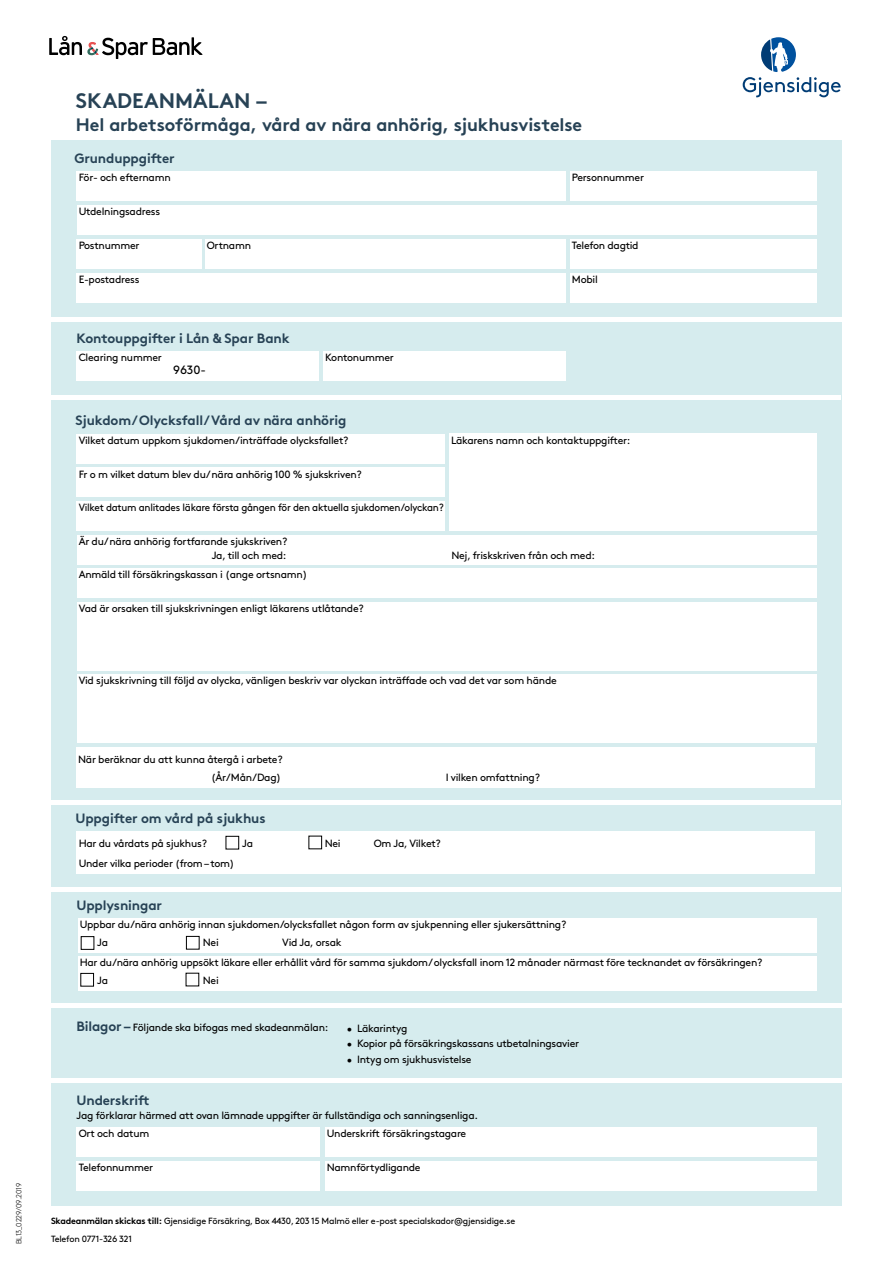
<style>
.page{position:relative;width:893px;height:1263px;background:#fff}
.page>*{position:absolute;margin:0;border:0;box-sizing:border-box;transform-origin:0 0}
.t1{font:21px "Gjen Brown OT Bold Alt";color:#274255}
.t2{font:700 18px "Gjen Brown OT";letter-spacing:-.01em;color:#274255}
.t3{font:13.5px "Gjen Brown OT Bold Alt";letter-spacing:-.01em;color:#274255}
.t4{font:12px "Gjen Brown OT";color:#000}
.t5{font:10.5px/18px "Gjen Brown OT";letter-spacing:-.025em;color:#000;text-align:right}
.t6{font:10.5px "Gjen Brown OT";letter-spacing:-.025em;color:#000;scale:.95 1}
.t7{font:9px/18px "Gjen Brown OT Regular Alt";letter-spacing:-.025em;color:#000}
.t8{font:300 7.5px "Gjen Brown OT";letter-spacing:-.025em;color:#000}
.s1{font-family:"Gjen Brown OT Bold Alt";font-size:13.5px;color:#274255}
.s2{font-weight:300}
.s3{font-family:"Gjen Brown OT Bold Alt"}
</style>
<div class="page">
<div style="left:51px;top:140px;width:791px;height:1065px;background:#d6ecee"></div>
<svg style="left:743px;top:37px;width:98px;height:60px"></svg>
<div style="left:77px;top:171px;width:489px;height:30px;background:#fff"></div>
<div style="left:77px;top:351px;width:242px;height:30px;background:#fff"></div>
<div style="left:77px;top:535px;width:739px;height:29px;background:#fff"></div>
<div style="left:449px;top:433px;width:367px;height:98px;background:#fff"></div>
<div style="left:77px;top:568px;width:739px;height:30px;background:#fff"></div>
<div style="left:77px;top:602px;width:739px;height:68px;background:#fff"></div>
<div style="left:78px;top:918px;width:738px;height:34px;background:#fff"></div>
<div style="left:77px;top:831px;width:738px;height:43px;background:#fff"></div>
<div style="left:76px;top:747px;width:739px;height:41px;background:#fff"></div>
<div style="left:77px;top:674px;width:739px;height:68px;background:#fff"></div>
<div style="left:78px;top:956px;width:738px;height:34px;background:#fff"></div>
<div style="left:77px;top:434px;width:368px;height:30px;background:#fff"></div>
<div style="left:77px;top:468px;width:368px;height:29px;background:#fff"></div>
<div style="left:77px;top:501px;width:368px;height:29px;background:#fff"></div>
<div style="left:570px;top:171px;width:246px;height:30px;background:#fff"></div>
<hr style="left:51px;top:317px;width:791px;height:4px;background:#fff">
<div style="left:50px;top:395px;width:791px;height:5px;background:#fff"></div>
<hr style="left:50px;top:888px;width:791px;height:4px;background:#fff">
<hr style="left:50px;top:800px;width:791px;height:4px;background:#fff">
<div style="left:51px;top:1003px;width:791px;height:5px;background:#fff"></div>
<div style="left:77px;top:239px;width:125px;height:30px;background:#fff"></div>
<div style="left:205px;top:239px;width:361px;height:30px;background:#fff"></div>
<div style="left:323px;top:351px;width:243px;height:30px;background:#fff"></div>
<div style="left:570px;top:239px;width:246px;height:30px;background:#fff"></div>
<div style="left:77px;top:273px;width:489px;height:30px;background:#fff"></div>
<div style="left:570px;top:273px;width:246px;height:30px;background:#fff"></div>
<div style="left:77px;top:205px;width:739px;height:30px;background:#fff"></div>
<div style="left:51px;top:1078px;width:791px;height:5px;background:#fff"></div>
<div style="left:77px;top:1127px;width:243px;height:30px;background:#fff"></div>
<div style="left:77px;top:1161px;width:243px;height:30px;background:#fff"></div>
<div style="left:325px;top:1127px;width:491px;height:30px;background:#fff"></div>
<div style="left:325px;top:1161px;width:491px;height:30px;background:#fff"></div>
<svg style="left:49px;top:36px;width:153px;height:23px"></svg>
<div style="left:81px;top:936px;width:13px;height:14px;border:1px solid #000"></div>
<div style="left:226px;top:836px;width:13px;height:13px;border:1px solid #000"></div>
<div style="left:80px;top:973px;width:14px;height:13px;border:1px solid #000"></div>
<div style="left:186px;top:936px;width:14px;height:13px;border:1px solid #000"></div>
<div style="left:308px;top:836px;width:14px;height:13px;border:1px solid #000"></div>
<p class="t8" style="left:13px;top:1244px;width:63px;rotate:-90deg">BL13_0229/09.2019</p>
<h1 class="t1" style="left:76px;top:84px;width:193px">SKADEANMÄLAN –</h1>
<h2 class="t2" style="left:76px;top:110px;width:508px">Hel arbetsoförmåga, vård av nära anhörig, sjukhusvistelse</h2>
<p class="t3" style="left:74px;top:148px;width:102px">Grunduppgifter</p>
<p class="t5" style="left:79px;top:168px;width:94px">För- och efternamn</p>
<p class="t5" style="left:79px;top:202px;width:83px">Utdelningsadress</p>
<p class="t5" style="left:79px;top:236px;width:62px">Postnummer</p>
<p class="t5" style="left:207px;top:236px;width:46px">Ortnamn</p>
<p class="t5" style="left:572px;top:168px;width:74px">Personnummer</p>
<p class="t5" style="left:572px;top:236px;width:68px">Telefon dagtid</p>
<p class="t5" style="left:79px;top:270px;width:62px">E-postadress</p>
<p class="t5" style="left:572px;top:270px;width:27px">Mobil</p>
<p class="t3" style="left:77px;top:327px;width:215px">Kontouppgifter i Lån &amp; Spar Bank</p>
<p class="t5" style="left:79px;top:348px;width:85px">Clearing nummer</p>
<p class="t4" style="left:173px;top:360px;width:34px">9630-</p>
<p class="t5" style="left:325px;top:348px;width:70px">Kontonummer</p>
<p class="t3" style="left:75px;top:409px;width:272px">Sjukdom/ Olycksfall/ Vård av nära anhörig</p>
<p class="t5" style="left:79px;top:431px;width:271px">Vilket datum uppkom sjukdomen/inträffade olycksfallet?</p>
<p class="t5" style="left:79px;top:464px;width:285px">Fr o m vilket datum blev du/ nära anhörig 100 % sjukskriven?</p>
<p class="t6" style="left:79px;top:499px;width:386px">Vilket datum anlitades läkare första gången för den aktuella sjukdomen/olyckan?</p>
<p class="t5" style="left:451px;top:430px;width:181px">Läkarens namn och kontaktuppgifter:</p>
<p class="t5" style="left:79px;top:533px;width:210px;line-height:14.2px">Är du/ nära anhörig fortfarande sjukskriven?<br>Ja, till och med:</p>
<p class="t5" style="left:79px;top:565px;width:230px">Anmäld till försäkringskassan i (ange ortsnamn)</p>
<p class="t5" style="left:79px;top:598px;width:287px">Vad är orsaken till sjukskrivningen enligt läkarens utlåtande?</p>
<p class="t5" style="left:451px;top:545px;width:145px">Nej, friskskriven från och med:</p>
<p class="t5" style="left:79px;top:670px;width:480px">Vid sjukskrivning till följd av olycka, vänligen beskriv var olyckan inträffade och vad det var som hände</p>
<p class="t5" style="left:78px;top:750px;width:206px">När beräknar du att kunna återgå i arbete? (År/Mån/Dag)</p>
<p class="t3" style="left:75px;top:807px;width:192px">Uppgifter om vård på sjukhus</p>
<p class="t5" style="left:446px;top:768px;width:96px">I vilken omfattning?</p>
<p class="t5" style="left:79px;top:834px;width:130px">Har du vårdats på sjukhus?</p>
<p class="t5" style="left:242px;top:834px;width:12px">Ja</p>
<p class="t5" style="left:325px;top:834px;width:18px">Nei</p>
<p class="t5" style="left:374px;top:834px;width:69px">Om Ja, Vilket?</p>
<p class="t5" style="left:79px;top:853px;width:157px">Under vilka perioder (from – tom)</p>
<p class="t3" style="left:77px;top:894px;width:87px">Upplysningar</p>
<p class="t5" style="left:97px;top:915px;width:470px;text-align:left;text-indent:-18px">Uppbar du/nära anhörig innan sjukdomen/olycksfallet någon form av sjukpenning eller sjukersättning?<br>Ja</p>
<p class="t5" style="left:203px;top:933px;width:18px">Nei</p>
<p class="t5" style="left:282px;top:933px;width:61px">Vid Ja, orsak</p>
<p class="t5" style="left:97px;top:953px;width:667px;text-align:left;text-indent:-18px">Har du/nära anhörig uppsökt läkare eller erhållit vård för samma sjukdom/ olycksfall inom 12 månader närmast före tecknandet av försäkringen?<br>Ja</p>
<p class="t5" style="left:203px;top:971px;width:18px">Nei</p>
<p class="t5" style="left:77px;top:1017px;width:253px"><span class="s1">Bilagor –</span> Följande ska bifogas med skadeanmälan:</p>
<p class="t5" style="left:347px;top:1018px;width:62px"><span class="s2">•</span> Läkarintyg</p>
<p class="t5" style="left:347px;top:1033px;width:234px"><span class="s2">•</span> Kopior på försäkringskassans utbetalningsavier</p>
<p class="t5" style="left:347px;top:1049px;width:126px"><span class="s2">•</span> Intyg om sjukhusvistelse</p>
<p class="t3" style="left:77px;top:1089px;width:75px">Underskrift</p>
<p class="t5" style="left:77px;top:1105px;width:403px">Jag förklarar härmed att ovan lämnade uppgifter är fullständiga och sanningsenliga.</p>
<p class="t5" style="left:79px;top:1123px;width:72px">Ort och datum</p>
<p class="t5" style="left:79px;top:1157px;width:76px">Telefonnummer</p>
<p class="t5" style="left:327px;top:1123px;width:141px">Underskrift försäkringstagare</p>
<p class="t5" style="left:327px;top:1157px;width:95px">Namnförtydligande</p>
<p class="t7" style="left:51px;top:1211px;width:466px"><span class="s3">Skadeanmälan skickas till:</span> Gjensidige Försäkring, Box 4430, 203 15 Malmö eller e-post specialskador@gjensidige.se<br>Telefon 0771-326 321</p>
</div>
